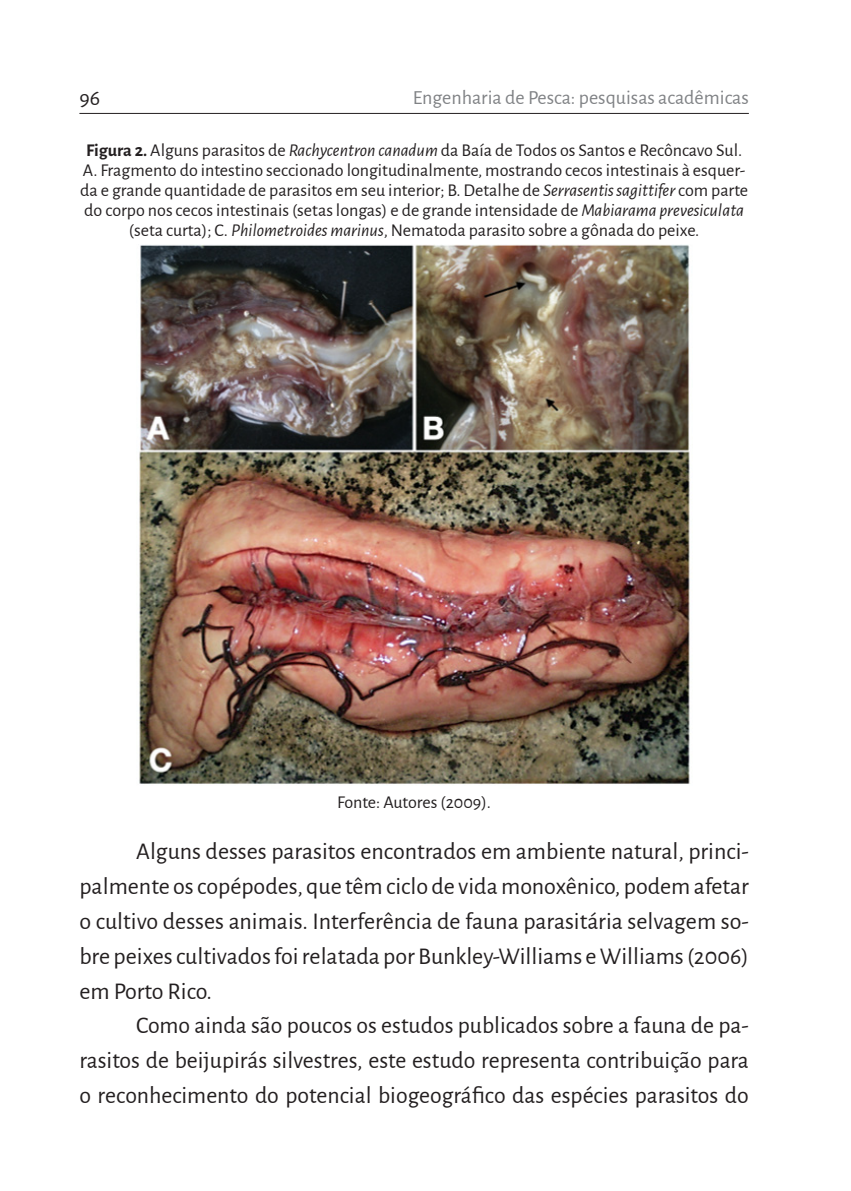
<style>
.page{position:relative;width:851px;height:1191px;background:#fff}
.page>*{position:absolute;margin:0;border:0;box-sizing:border-box;transform-origin:0 0}
.EstiloTexto{font:24px/34.8px "Alegreya Sans";color:#231f20;text-align:justify}
.t1{font:22px "Alegreya Sans";color:#231f20}
.t2{font:20px "Alegreya Sans";color:#808285}
.EstiloQTFI{font:18px/20px "Alegreya Sans";color:#231f20;text-align:center}
.s1{font-weight:700}
.s2{font-style:italic}
</style>
<div class="page">
<hr style="left:79px;top:113px;width:669px;height:1px;background:#231f20">
<img style="left:139px;top:244px;width:551px;height:540px">
<p class="t1" style="left:79px;top:83px;width:22px">96</p>
<p class="t2" style="left:412px;top:84px;width:337px">Engenharia de Pesca: pesquisas acadêmicas</p>
<p class="EstiloQTFI" style="left:80px;top:139px;width:669px"><span class="s1">Figura 2.</span> Alguns parasitos de <span class="s2">Rachycentron canadum</span> da Baía de Todos os Santos e Recôncavo Sul.<br>A. Fragmento do intestino seccionado longitudinalmente, mostrando cecos intestinais à esquer&shy;da e grande quantidade de parasitos em seu interior; B. Detalhe de <span class="s2">Serrasentis sagittifer</span> com parte do corpo nos cecos intestinais (setas longas) e de grande intensidade de <span class="s2">Mabiarama prevesiculata </span>(seta curta); C. <span class="s2">Philometroides marinus</span>, Nematoda parasito sobre a gônada do peixe.</p>
<p class="EstiloQTFI" style="left:337px;top:791px;width:155px">Fonte: Autores (2009).</p>
<p class="EstiloTexto" style="left:79px;top:833px;width:671px;text-indent:57px">Alguns desses parasitos encontrados em ambiente natural, princi&shy;palmente os copépodes, que têm ciclo de vida monoxênico, podem afetar o cultivo desses animais. Interferência de fauna parasitária selvagem so&shy;bre peixes cultivados foi relatada por Bunkley-Williams e Williams (2006) em Porto Rico.</p>
<p class="EstiloTexto" style="left:79px;top:1007px;width:670px;text-indent:57px">Como ainda são poucos os estudos publicados sobre a fauna de pa&shy;rasitos de beijupirás silvestres, este estudo representa contribuição para o reconhecimento do potencial biogeográfico das espécies parasitos do</p>
</div>
